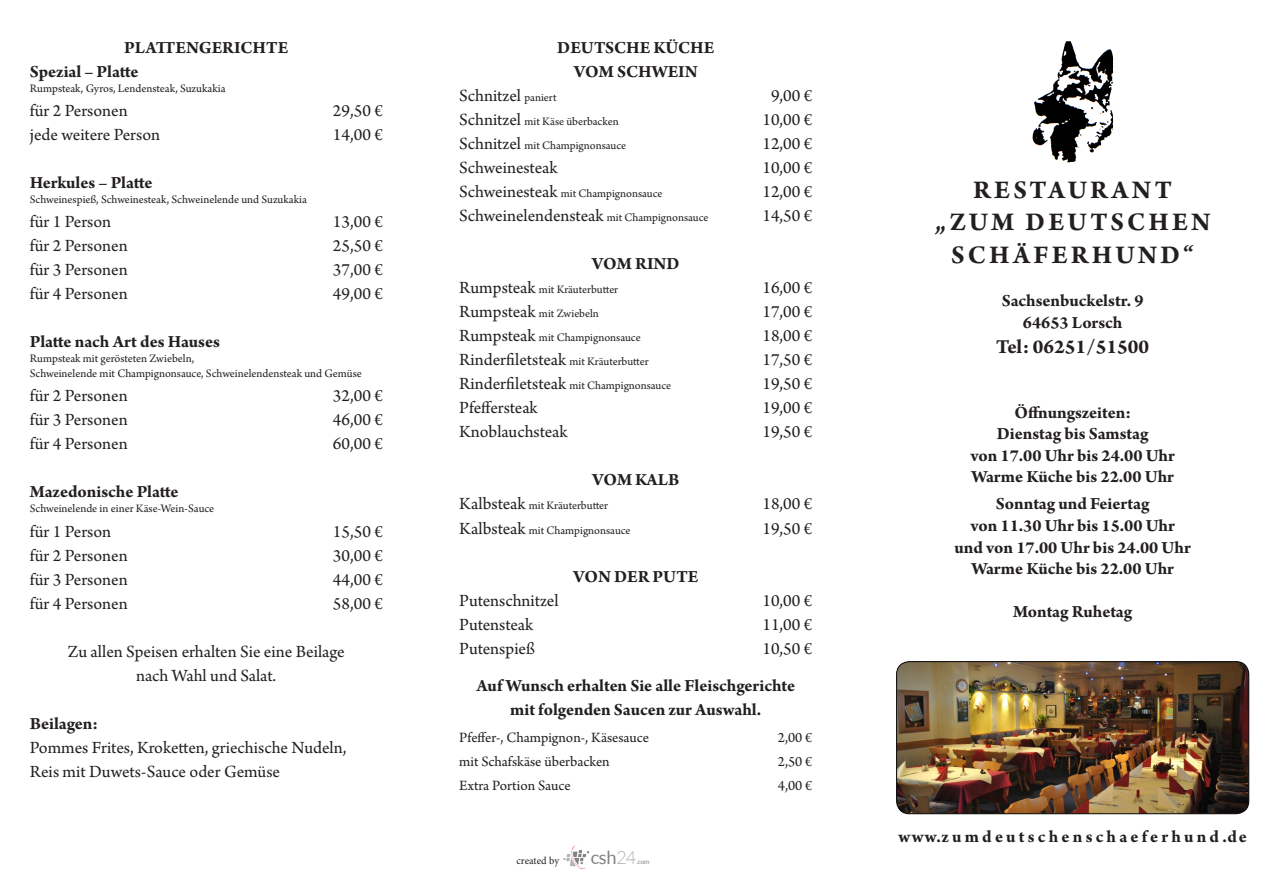
<style>
.page{position:relative;width:1263px;height:893px;background:#fff}
.page>*{position:absolute;margin:0;border:0;box-sizing:border-box;transform-origin:0 0}
.t1{font:700 27px "Arno Pro";letter-spacing:.12em;color:#231f20}
.t2{font:700 21px "Arno Pro";color:#231f20}
.t3{font:18.15px "Lato";color:#808285}
.t4{font:18px "Arno Pro";color:#231f20}
.t5{font:700 18px "Arno Pro";color:#231f20}
.t6{font:700 18px "Arno Pro";letter-spacing:.175em;color:#231f20}
.t7{font:15px "Arno Pro";color:#231f20}
.t8{font:12px "Arno Pro";color:#231f20}
.t9{font:10.5px "Minion Pro";letter-spacing:-.005em;color:#231f20}
.t10{font:6.45px "Lato";color:#808285}
.s1{font-size:12px}
.s2{font-size:18px}
.s3{font-weight:300;color:#b2b3b7}
</style>
<div class="page">
<img style="left:1032px;top:41px;width:81px;height:122px">
<img style="left:896px;top:662px;width:353px;height:152px">
<div style="left:896px;top:661px;width:353px;height:153px;border:1px solid #040503;border-radius:13px"></div>
<svg style="left:563px;top:845px;width:26px;height:25px"></svg>
<p class="t5" style="left:124px;top:38px;width:166px">PLATTENGERICHTE</p>
<p class="t5" style="left:30px;top:62px;width:110px">Spezial – Platte</p>
<p class="t8" style="left:30px;top:82px;width:197px">Rumpsteak, Gyros, Lendensteak, Suzukakia</p>
<p class="t4" style="left:30px;top:101px;width:99px">für 2 Personen</p>
<p class="t4" style="left:333px;top:101px;width:51px">29,50 €</p>
<p class="t4" style="left:30px;top:125px;width:132px">jede weitere Person</p>
<p class="t4" style="left:333px;top:125px;width:51px">14,00 €</p>
<p class="t5" style="left:30px;top:173px;width:124px">Herkules – Platte</p>
<p class="t8" style="left:30px;top:193px;width:279px">Schweinespieß, Schweinesteak, Schweinelende und Suzukakia</p>
<p class="t4" style="left:30px;top:212px;width:83px">für 1 Person</p>
<p class="t4" style="left:333px;top:212px;width:51px">13,00 €</p>
<p class="t4" style="left:30px;top:236px;width:99px">für 2 Personen</p>
<p class="t4" style="left:333px;top:236px;width:51px">25,50 €</p>
<p class="t4" style="left:30px;top:260px;width:99px">für 3 Personen</p>
<p class="t4" style="left:333px;top:260px;width:51px">37,00 €</p>
<p class="t4" style="left:30px;top:284px;width:99px">für 4 Personen</p>
<p class="t4" style="left:333px;top:284px;width:51px">49,00 €</p>
<p class="t5" style="left:30px;top:332px;width:192px">Platte nach Art des Hauses</p>
<p class="t8" style="left:30px;top:352px;width:166px">Rumpsteak mit gerösteten Zwiebeln,</p>
<p class="t8" style="left:30px;top:367px;width:334px">Schweinelende mit Champignonsauce, Schweinelendensteak und Gemüse</p>
<p class="t4" style="left:30px;top:386px;width:99px">für 2 Personen</p>
<p class="t4" style="left:333px;top:386px;width:51px">32,00 €</p>
<p class="t4" style="left:30px;top:410px;width:99px">für 3 Personen</p>
<p class="t4" style="left:333px;top:410px;width:51px">46,00 €</p>
<p class="t4" style="left:30px;top:434px;width:99px">für 4 Personen</p>
<p class="t4" style="left:333px;top:434px;width:51px">60,00 €</p>
<p class="t5" style="left:30px;top:482px;width:150px">Mazedonische Platte</p>
<p class="t8" style="left:30px;top:502px;width:186px">Schweinelende in einer Käse-Wein-Sauce</p>
<p class="t4" style="left:30px;top:521px;width:83px">für 1 Person</p>
<p class="t4" style="left:333px;top:521px;width:51px">15,50 €</p>
<p class="t4" style="left:30px;top:545px;width:99px">für 2 Personen</p>
<p class="t4" style="left:333px;top:545px;width:51px">30,00 €</p>
<p class="t4" style="left:30px;top:569px;width:99px">für 3 Personen</p>
<p class="t4" style="left:333px;top:569px;width:51px">44,00 €</p>
<p class="t4" style="left:30px;top:593px;width:99px">für 4 Personen</p>
<p class="t4" style="left:333px;top:593px;width:51px">58,00 €</p>
<p class="t4" style="left:68px;top:641px;width:278px">Zu allen Speisen erhalten Sie eine Beilage</p>
<p class="t4" style="left:136px;top:665px;width:142px">nach Wahl und Salat.</p>
<p class="t5" style="left:30px;top:713px;width:70px">Beilagen:</p>
<p class="t4" style="left:30px;top:737px;width:318px">Pommes Frites, Kroketten, griechische Nudeln,</p>
<p class="t4" style="left:30px;top:761px;width:252px">Reis mit Duwets-Sauce oder Gemüse</p>
<p class="t5" style="left:557px;top:38px;width:158px">DEUTSCHE KÜCHE</p>
<p class="t5" style="left:574px;top:62px;width:125px">VOM SCHWEIN</p>
<p class="t4" style="left:459px;top:86px;width:99px">Schnitzel <span class="s1">paniert</span></p>
<p class="t4" style="left:771px;top:86px;width:43px">9,00 €</p>
<p class="t8" style="left:459px;top:115px;width:161px"><span class="s2">Schnitzel</span> mit Käse überbacken</p>
<p class="t4" style="left:762px;top:110px;width:51px">10,00 €</p>
<p class="t8" style="left:459px;top:139px;width:169px"><span class="s2">Schnitzel</span> mit Champignonsauce</p>
<p class="t4" style="left:762px;top:134px;width:51px">12,00 €</p>
<p class="t4" style="left:459px;top:158px;width:100px">Schweinesteak</p>
<p class="t4" style="left:762px;top:158px;width:51px">10,00 €</p>
<p class="t8" style="left:459px;top:187px;width:205px"><span class="s2">Schweinesteak</span> mit Champignonsauce</p>
<p class="t4" style="left:762px;top:182px;width:51px">12,00 €</p>
<p class="t4" style="left:459px;top:206px;width:251px">Schweinelendensteak <span class="s1">mit Champignonsauce</span></p>
<p class="t4" style="left:762px;top:206px;width:51px">14,50 €</p>
<p class="t5" style="left:592px;top:254px;width:89px">VOM RIND</p>
<p class="t8" style="left:459px;top:283px;width:160px"><span class="s2">Rumpsteak</span> mit Kräuterbutter</p>
<p class="t4" style="left:762px;top:278px;width:51px">16,00 €</p>
<p class="t8" style="left:459px;top:307px;width:141px"><span class="s2">Rumpsteak</span> mit Zwiebeln</p>
<p class="t4" style="left:762px;top:302px;width:51px">17,00 €</p>
<p class="t8" style="left:459px;top:331px;width:183px"><span class="s2">Rumpsteak</span> mit Champignonsauce</p>
<p class="t4" style="left:762px;top:326px;width:51px">18,00 €</p>
<p class="t4" style="left:459px;top:350px;width:191px">Rinderfiletsteak <span class="s1">mit Kräuterbutter</span></p>
<p class="t4" style="left:762px;top:350px;width:51px">17,50 €</p>
<p class="t8" style="left:459px;top:379px;width:214px"><span class="s2">Rinderfiletsteak</span> mit Champignonsauce</p>
<p class="t4" style="left:762px;top:374px;width:51px">19,50 €</p>
<p class="t4" style="left:459px;top:398px;width:80px">Pfeffersteak</p>
<p class="t4" style="left:762px;top:398px;width:51px">19,00 €</p>
<p class="t4" style="left:459px;top:422px;width:110px">Knoblauchsteak</p>
<p class="t4" style="left:762px;top:422px;width:51px">19,50 €</p>
<p class="t5" style="left:592px;top:470px;width:89px">VOM KALB</p>
<p class="t8" style="left:459px;top:499px;width:150px"><span class="s2">Kalbsteak</span> mit Kräuterbutter</p>
<p class="t4" style="left:762px;top:494px;width:51px">18,00 €</p>
<p class="t8" style="left:459px;top:523px;width:173px"><span class="s2">Kalbsteak</span> mit Champignonsauce</p>
<p class="t4" style="left:762px;top:518px;width:51px">19,50 €</p>
<p class="t5" style="left:573px;top:566px;width:127px">VON DER PUTE</p>
<p class="t4" style="left:459px;top:590px;width:101px">Putenschnitzel</p>
<p class="t4" style="left:762px;top:590px;width:51px">10,00 €</p>
<p class="t4" style="left:459px;top:614px;width:75px">Putensteak</p>
<p class="t4" style="left:762px;top:614px;width:51px">11,00 €</p>
<p class="t4" style="left:459px;top:638px;width:77px">Putenspieß</p>
<p class="t4" style="left:762px;top:638px;width:51px">10,50 €</p>
<p class="t5" style="left:476px;top:675px;width:320px">Auf Wunsch erhalten Sie alle Fleischgerichte</p>
<p class="t5" style="left:510px;top:699px;width:253px">mit folgenden Saucen zur Auswahl.</p>
<p class="t7" style="left:459px;top:729px;width:191px">Pfeffer-, Champignon-, Käsesauce</p>
<p class="t7" style="left:778px;top:729px;width:36px">2,00 €</p>
<p class="t7" style="left:459px;top:753px;width:152px">mit Schafskäse überbacken</p>
<p class="t7" style="left:778px;top:753px;width:36px">2,50 €</p>
<p class="t7" style="left:459px;top:777px;width:113px">Extra Portion Sauce</p>
<p class="t7" style="left:778px;top:777px;width:36px">4,00 €</p>
<p class="t9" style="left:516px;top:854px;width:44px">created by</p>
<p class="t3" style="left:591px;top:847px;width:47px">csh<span class="s3">24</span></p>
<p class="t10" style="left:636px;top:858px;width:15px">.com</p>
<p class="t1" style="left:973px;top:174px;width:200px">RESTAURANT</p>
<p class="t1" style="left:935px;top:207px;width:277px">„ZUM DEUTSCHEN</p>
<p class="t1" style="left:951px;top:239px;width:244px">SCHÄFERHUND“</p>
<p class="t5" style="left:1002px;top:290px;width:143px">Sachsenbuckelstr. 9</p>
<p class="t5" style="left:1023px;top:312px;width:101px">64653 Lorsch</p>
<p class="t2" style="left:996px;top:334px;width:155px">Tel: 06251/51500</p>
<p class="t5" style="left:1014px;top:402px;width:118px">Öffnungszeiten:</p>
<p class="t5" style="left:997px;top:423px;width:153px">Dienstag bis Samstag</p>
<p class="t5" style="left:970px;top:445px;width:206px">von 17.00 Uhr bis 24.00 Uhr</p>
<p class="t5" style="left:971px;top:467px;width:204px">Warme Küche bis 22.00 Uhr</p>
<p class="t5" style="left:996px;top:494px;width:155px">Sonntag und Feiertag</p>
<p class="t5" style="left:970px;top:515px;width:206px">von 11.30 Uhr bis 15.00 Uhr</p>
<p class="t5" style="left:954px;top:537px;width:238px">und von 17.00 Uhr bis 24.00 Uhr</p>
<p class="t5" style="left:971px;top:558px;width:204px">Warme Küche bis 22.00 Uhr</p>
<p class="t5" style="left:1013px;top:602px;width:121px">Montag Ruhetag</p>
<p class="t6" style="left:899px;top:827px;width:350px">www.zumdeutschenschaeferhund.de</p>
</div>
